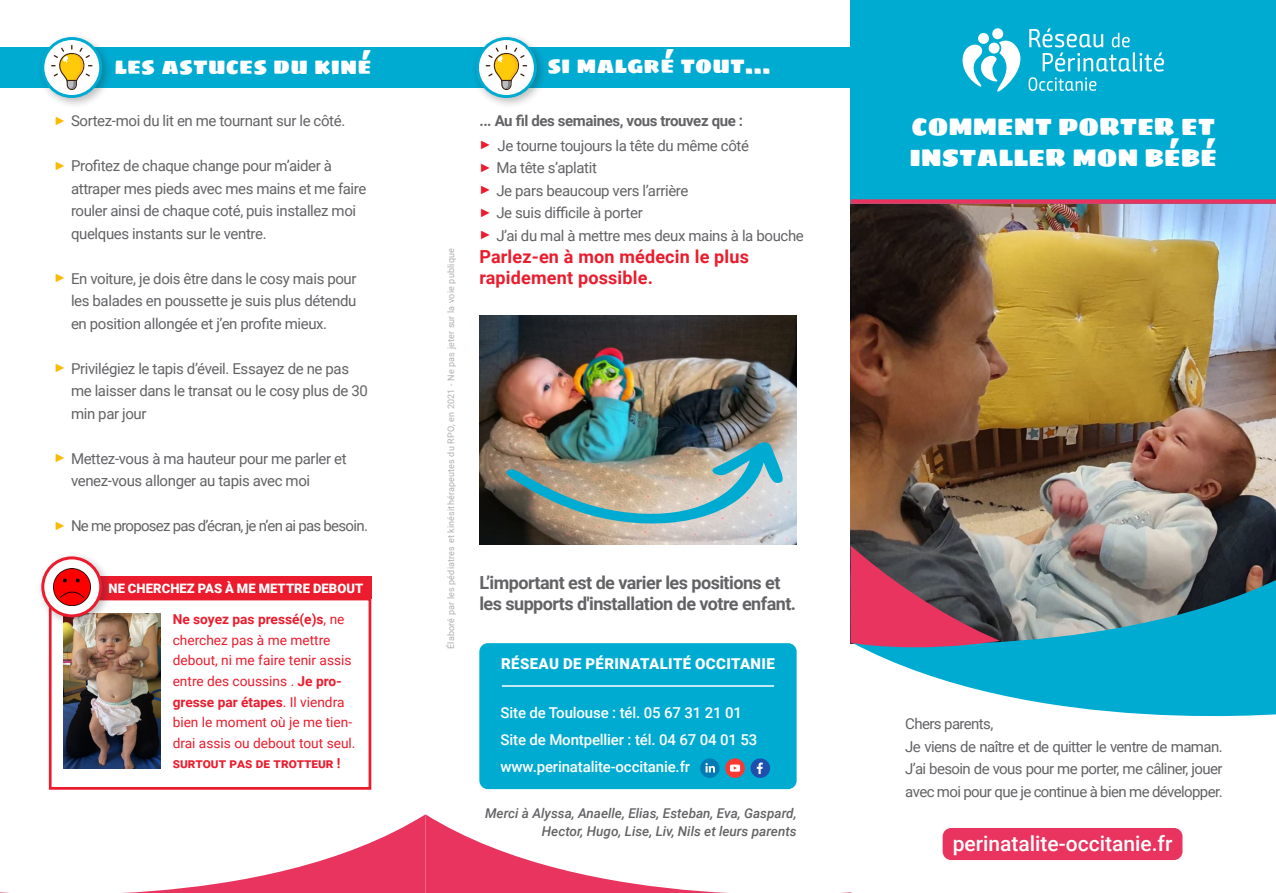
<style>
.page{position:relative;width:1276px;height:893px;background:#fff}
.page>*{position:absolute;margin:0;border:0;box-sizing:border-box;transform-origin:0 0}
.t1{font:24px "Sigmar One";color:#fff}
.t2{font:22.5px "Sigmar One";color:#fff}
.t3{font:500 21px "Roboto";color:#fff}
.t4{font:700 18px/21px "Roboto";letter-spacing:-.03em;color:#636366}
.t5{font:700 18px "Roboto";letter-spacing:.01em;color:#ea1c2d}
.t6{font:15px/22.5px "Roboto";letter-spacing:-.025em;color:#636366}
.t7{font:500 15px "Roboto";letter-spacing:-.01em;color:#fff}
.t8{font:15px "Roboto";letter-spacing:-.05em;color:#636366}
.t9{font:700 15px "Roboto";letter-spacing:-.025em;color:#636366}
.t10{font:900 15px "Roboto";letter-spacing:.025em;color:#fff}
.t11{font:13.65px/20.5px "Roboto";color:#ea1c2d}
.t12{font:italic 500 13.5px/18px "Roboto";color:#636366;text-align:right}
.t13{font:900 13.05px "Roboto";letter-spacing:.005em;color:#fff}
.t14{font:9px "Roboto";letter-spacing:.02em;color:#aeafb3}
.s1{font-family:"Arial";font-size:12px;color:#fbba00}
.s2{font-weight:700}
.s3{font-family:"Arial";font-size:12px;color:#ea1c2d}
</style>
<div class="page">
<div style="left:942px;top:828px;width:240px;height:32px;background:#e8345e;border-radius:9px"></div>
<img style="left:850px;top:204px;width:426px;height:353px">
<svg style="left:875px;top:557px;width:401px;height:160px;background:#4ba7bb"></svg>
<svg style="left:850px;top:546px;width:150px;height:108px;background:#8b4b61"></svg>
<img style="left:479px;top:315px;width:317px;height:229px">
<img style="left:505px;top:441px;width:278px;height:84px">
<div style="left:850px;top:0;width:426px;height:204px;background:#00abd2"></div>
<div style="left:0;top:47px;width:850px;height:40px;background:#00abd2"></div>
<div style="left:37px;top:32px;width:76px;height:77px;background:#231f20;opacity:.3"></div>
<svg style="left:43px;top:39px;width:58px;height:58px"></svg>
<div style="left:41px;top:37px;width:61px;height:61px;border:3px solid #00abd2;border-radius:50%"></div>
<svg style="left:51px;top:45px;width:41px;height:45px;background:#e5d9ab"></svg>
<div style="left:850px;top:199px;width:426px;height:5px;background:#e8345e"></div>
<svg style="left:0;top:814px;width:852px;height:79px"></svg>
<svg style="left:962px;top:28px;width:202px;height:64px"></svg>
<div style="left:471px;top:32px;width:77px;height:77px;background:#231f20;opacity:.3"></div>
<svg style="left:477px;top:39px;width:58px;height:58px"></svg>
<div style="left:476px;top:37px;width:61px;height:61px;border:3px solid #00abd2;border-radius:50%"></div>
<svg style="left:486px;top:45px;width:41px;height:45px;background:#e5d9ab"></svg>
<div style="left:479px;top:643px;width:317px;height:146px;background:#00abd2;border-radius:9px"></div>
<hr style="left:502px;top:685px;width:272px;height:2px;background:#fff">
<div style="left:700px;top:758px;width:19px;height:20px;background:#007ab5;border-radius:50%"></div>
<svg style="left:705px;top:763px;width:10px;height:9px"></svg>
<div style="left:725px;top:758px;width:20px;height:20px;background:#fc3833;border-radius:50%"></div>
<svg style="left:730px;top:764px;width:10px;height:8px"></svg>
<div style="left:750px;top:758px;width:20px;height:20px;background:#1f4fad;border-radius:50%"></div>
<svg style="left:757px;top:763px;width:6px;height:11px"></svg>
<div style="left:49px;top:598px;width:322px;height:192px;background:#fff;border:3px solid #ea1c2d"></div>
<img style="left:64px;top:614px;width:97px;height:154px">
<div style="left:56px;top:576px;width:315px;height:23px;background:#ea1c2d"></div>
<div style="left:37px;top:552px;width:76px;height:76px;background:#231f20;opacity:.3"></div>
<svg style="left:43px;top:558px;width:58px;height:58px"></svg>
<div style="left:41px;top:556px;width:61px;height:61px;border:3px solid #ea1c2d;border-radius:50%"></div>
<img style="left:53px;top:568px;width:37px;height:37px">
<p class="t2" style="left:114px;top:48px;width:259px">les astuces du kiné</p>
<p class="t6" style="left:54px;top:109px;width:293px"><span class="s1">►</span> Sortez-moi du lit en me tournant sur le côté.</p>
<p class="t6" style="left:71px;top:154px;width:297px;text-indent:-17px"><span class="s1">►</span> Profitez de chaque change pour m’aider à attraper mes pieds avec mes mains et me faire rouler ainsi de chaque coté, puis installez moi quelques instants sur le ventre.</p>
<p class="t6" style="left:71px;top:267px;width:287px;text-align:justify;text-indent:-17px"><span class="s1">►</span> En voiture, je dois être dans le cosy mais pour les balades en poussette je suis plus détendu en position allongée et j’en profite mieux.</p>
<p class="t6" style="left:71px;top:357px;width:298px;text-indent:-17px"><span class="s1">►</span> Privilégiez le tapis d’éveil. Essayez de ne pas me laisser dans le transat ou le cosy plus de 30 min par jour</p>
<p class="t6" style="left:71px;top:447px;width:277px;text-indent:-17px"><span class="s1">►</span> Mettez-vous à ma hauteur pour me parler et venez-vous allonger au tapis avec moi</p>
<p class="t8" style="left:54px;top:515px;width:316px"><span class="s1">►</span> Ne me proposez pas d’écran, je n’en ai pas besoin.</p>
<p class="t13" style="left:109px;top:579px;width:256px">NE CHERCHEZ PAS À ME METTRE DEBOUT</p>
<p class="t11" style="left:173px;top:609px;width:184px"><span class="s2">Ne soyez pas pressé(e)s</span>, ne cherchez pas à me mettre debout, ni me faire tenir assis entre des coussins . <span class="s2">Je pro&shy;gresse par étapes</span>. Il viendra bien le moment où je me tien&shy;drai assis ou debout tout seul. <span class="s2">surtout pas de trotteur !</span></p>
<p class="t14" style="left:444px;top:649px;width:403px;rotate:-90deg">Élaboré par les pédiatres et kinésithérapeutes du RPO, en 2021 - Ne pas jeter sur la voie publique</p>
<p class="t2" style="left:547px;top:47px;width:225px">si malgré tout...</p>
<p class="t9" style="left:479px;top:110px;width:265px">... Au fil des semaines, vous trouvez que :</p>
<p class="t6" style="left:479px;top:133px;width:271px"><span class="s3">►</span> Je tourne toujours la tête du même côté</p>
<p class="t6" style="left:479px;top:156px;width:119px"><span class="s3">►</span> Ma tête s’aplatit</p>
<p class="t6" style="left:479px;top:178px;width:211px"><span class="s3">►</span> Je pars beaucoup vers l’arrière</p>
<p class="t6" style="left:479px;top:201px;width:165px"><span class="s3">►</span> Je suis difficile à porter</p>
<p class="t6" style="left:479px;top:223px;width:326px"><span class="s3">►</span> J’ai du mal à mettre mes deux mains à la bouche</p>
<p class="t5" style="left:479px;top:244px;width:271px">Parlez-en à mon médecin le plus</p>
<p class="t5" style="left:479px;top:265px;width:175px">rapidement possible.</p>
<p class="t4" style="left:479px;top:571px;width:318px">L’important est de varier les positions et les supports d'installation de votre enfant.</p>
<p class="t10" style="left:501px;top:653px;width:275px">RÉSEAU DE PÉRINATALITÉ OCCITANIE</p>
<p class="t7" style="left:500px;top:702px;width:243px">Site de Toulouse : tél. 05 67 31 21 01</p>
<p class="t7" style="left:500px;top:729px;width:258px">Site de Montpellier : tél. 04 67 04 01 53</p>
<p class="t7" style="left:500px;top:756px;width:191px">www.perinatalite-occitanie.fr</p>
<p class="t12" style="left:485px;top:804px;width:313px">Merci à Alyssa, Anaelle, Elias, Esteban, Eva, Gaspard,<br>Hector, Hugo, Lise, Liv, Nils et leurs parents</p>
<p class="t1" style="left:911px;top:106px;width:305px">COMMENT PORTER ET</p>
<p class="t1" style="left:909px;top:138px;width:309px">INSTALLER MON BÉBÉ</p>
<p class="t6" style="left:905px;top:712px;width:90px">Chers parents,</p>
<p class="t6" style="left:905px;top:734px;width:319px;text-align:justify">Je viens de naître et de quitter le ventre de maman.<br>J’ai besoin de vous pour me porter, me câliner, jouer avec moi pour que je continue à bien me développer.</p>
<p class="t3" style="left:952px;top:829px;width:221px">perinatalite-occitanie.fr</p>
</div>
